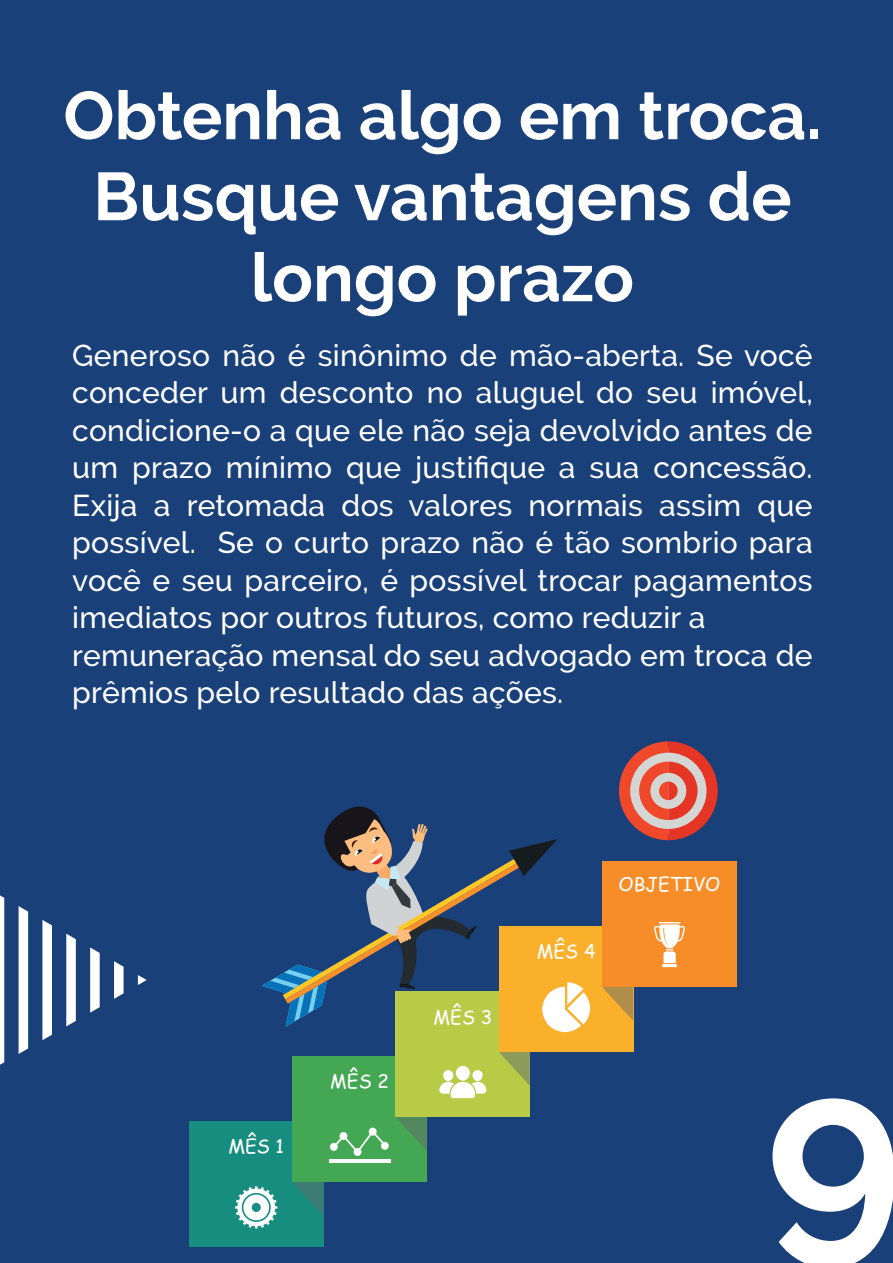
<style>
.page{position:relative;width:893px;height:1263px;background:#194079}
.page>*{position:absolute;margin:0;border:0;box-sizing:border-box;transform-origin:0 0}
.t1{font:700 234px "Raleway";color:#fff}
.t2{font:700 67.5px/81px "Raleway";color:#fff;text-align:center}
.t3{font:500 30px/37.5px "Raleway";letter-spacing:.01em;color:#fff}
.t4{font:18.9px "Comic Sans MS";color:#fff}
</style>
<div class="page">
<svg style="left:42px;top:920px;width:10px;height:120px"></svg>
<svg style="left:19px;top:906px;width:9px;height:148px"></svg>
<svg style="left:0;top:895px;width:4px;height:170px"></svg>
<svg style="left:90px;top:947px;width:10px;height:66px"></svg>
<svg style="left:138px;top:975px;width:9px;height:10px"></svg>
<svg style="left:114px;top:961px;width:10px;height:38px"></svg>
<svg style="left:66px;top:934px;width:10px;height:92px"></svg>
<div style="left:189px;top:1121px;width:134px;height:126px;background:#178d7f"></div>
<div style="left:499px;top:926px;width:134px;height:126px;background:#fbb02c"></div>
<svg style="left:602px;top:987px;width:31px;height:34px"></svg>
<div style="left:602px;top:862px;width:134px;height:125px;background:#f68d28"></div>
<svg style="left:654px;top:922px;width:31px;height:45px"></svg>
<svg style="left:235px;top:806px;width:355px;height:422px"></svg>
<svg style="left:619px;top:741px;width:99px;height:99px"></svg>
<h2 class="t2" style="left:63px;top:75px;width:760px">Obtenha algo em troca.<br>Busque vantagens de longo prazo</h2>
<p class="t3" style="left:72px;top:336px;width:742px">Generoso não é sinônimo de mão-aberta. Se você conceder um desconto no aluguel do seu imóvel, condicione-o a que ele não seja devolvido antes de um prazo mínimo que justifique a sua concessão.<br>Exija a retomada dos valores normais assim que possível. Se o curto prazo não é tão sombrio para você e seu parceiro, é possível trocar pagamentos imediatos por outros futuros, como reduzir a remuneração mensal do seu advogado em troca de prêmios pelo resultado das ações.</p>
<p class="t4" style="left:228px;top:1132px;width:57px">MÊS 1</p>
<p class="t4" style="left:330px;top:1067px;width:60px">MÊS 2</p>
<p class="t4" style="left:434px;top:1003px;width:60px">MÊS 3</p>
<p class="t4" style="left:537px;top:937px;width:60px">MÊS 4</p>
<p class="t4" style="left:619px;top:870px;width:103px">OBJETIVO</p>
<h1 class="t1" style="left:765px;top:1016px;width:139px">9</h1>
</div>
